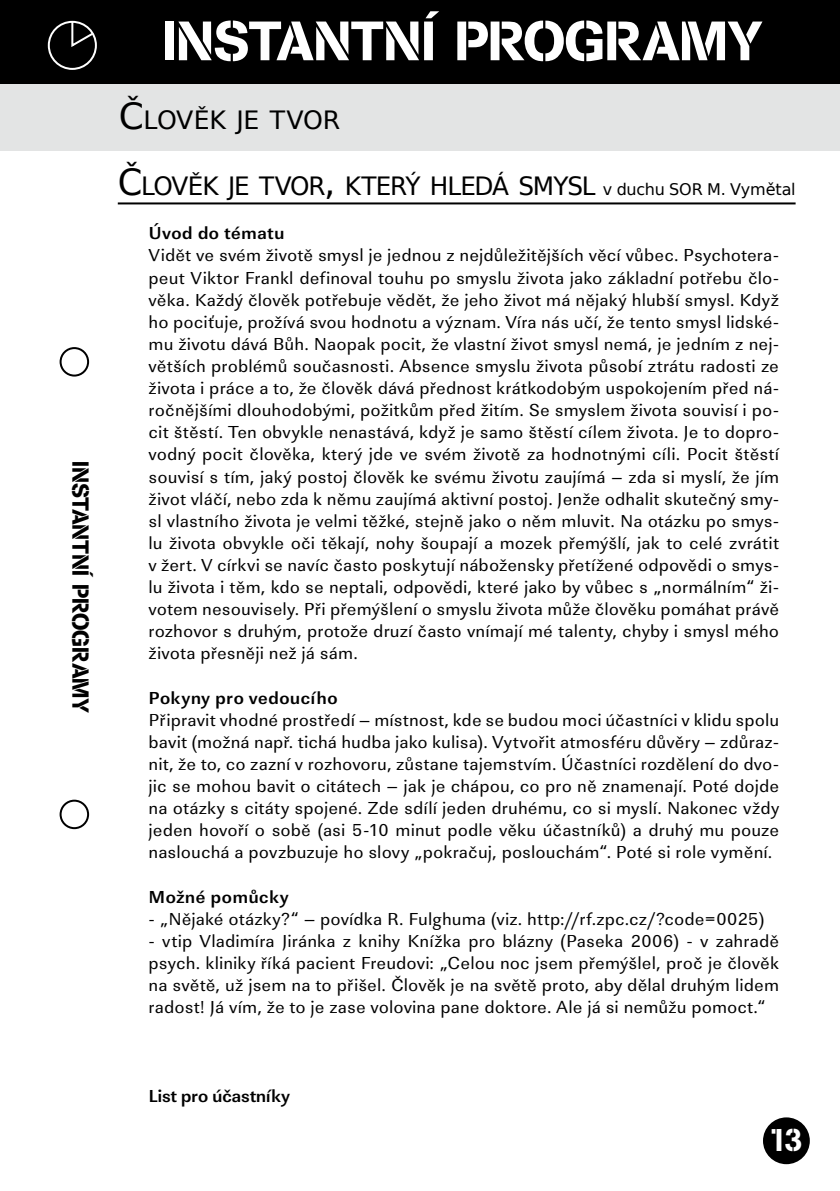
<style>
.page{position:relative;width:840px;height:1191px;background:#fff}
.page>*{position:absolute;margin:0;border:0;box-sizing:border-box;transform-origin:0 0}
.t1{font:58px "Cargo DCE";letter-spacing:-.01em;color:#fff}
.t2{font:33.6px "Cargo DCE";color:#fff}
.t3{font:25.2px "DejaVu Sans";letter-spacing:-.035em;color:#000}
.t4{font:25.2px "DejaVu Sans";letter-spacing:-.005em;color:#000}
.t5{font:24.4px "Cargo DCE";letter-spacing:-.01em;color:#000}
.t6{font:18px/22.2px "URW Linear TCE";letter-spacing:.04em;color:#000;text-align:justify}
.t7{font:700 18px "URW Linear TCE";letter-spacing:.035em;color:#000}
.t8{font:700 18px "URW Linear TCE";letter-spacing:.005em;color:#000}
.s1{font-size:36px}
.s2{font-size:16px}
</style>
<div class="page">
<div style="left:0;top:0;width:839px;height:84px;background:#000"></div>
<div style="left:60px;top:347px;width:29px;height:29px;border:2px solid #000;border-radius:50%"></div>
<div style="left:60px;top:799px;width:29px;height:30px;border:2px solid #000;border-radius:50%"></div>
<div style="left:762px;top:1117px;width:47px;height:47px;background:#000;border-radius:50%"></div>
<hr style="left:118px;top:202px;width:677px;height:2px;background:#000">
<div style="left:48px;top:21px;width:49px;height:49px;border:2px solid #fff;border-radius:50%"></div>
<svg style="left:70px;top:20px;width:25px;height:29px"></svg>
<div style="left:0;top:84px;width:839px;height:67px;background:#e3e4e4"></div>
<h3 class="t5" style="left:95px;top:461px;width:254px;rotate:90deg">INSTANTNÍ PROGRAMY</h3>
<h1 class="t1" style="left:162px;top:7px;width:602px">INSTANTNÍ PROGRAMY</h1>
<h3 class="t4" style="left:119px;top:99px;width:223px"><span class="s1">Č</span>LOVĚK JE TVOR</h3>
<h3 class="t3" style="left:118px;top:166px;width:679px"><span class="s1">Č</span>LOVĚK JE TVOR<span class="s1">,</span> KTERÝ HLEDÁ SMYSL <span class="s2">v duchu SOR M. Vymětal</span></h3>
<p class="t7" style="left:149px;top:222px;width:137px">Úvod do tématu</p>
<p class="t6" style="left:149px;top:244px;width:631px">Vidět ve svém životě smysl je jednou z nejdůležitějších věcí vůbec. Psychotera&shy;peut Viktor Frankl definoval touhu po smyslu života jako základní potřebu člo&shy;věka. Každý člověk potřebuje vědět, že jeho život má nějaký hlubší smysl. Když ho pociťuje, prožívá svou hodnotu a význam. Víra nás učí, že tento smysl lidské&shy;mu životu dává Bůh. Naopak pocit, že vlastní život smysl nemá, je jedním z nej&shy;větších problémů současnosti. Absence smyslu života působí ztrátu radosti ze života i práce a to, že člověk dává přednost krátkodobým uspokojením před ná&shy;ročnějšími dlouhodobými, požitkům před žitím. Se smyslem života souvisí i po&shy;cit štěstí. Ten obvykle nenastává, když je samo štěstí cílem života. Je to dopro&shy;vodný pocit člověka, který jde ve svém životě za hodnotnými cíli. Pocit štěstí souvisí s tím, jaký postoj člověk ke svému životu zaujímá – zda si myslí, že jím život vláčí, nebo zda k němu zaujímá aktivní postoj. Jenže odhalit skutečný smy&shy;sl vlastního života je velmi těžké, stejně jako o něm mluvit. Na otázku po smys&shy;lu života obvykle oči těkají, nohy šoupají a mozek přemýšlí, jak to celé zvrátit v žert. V církvi se navíc často poskytují nábožensky přetížené odpovědi o smys&shy;lu života i těm, kdo se neptali, odpovědi, které jako by vůbec s „normálním“ ži&shy;votem nesouvisely. Při přemýšlení o smyslu života může člověku pomáhat právě rozhovor s druhým, protože druzí často vnímají mé talenty, chyby i smysl mého života přesněji než já sám.</p>
<p class="t7" style="left:149px;top:687px;width:190px">Pokyny pro vedoucího</p>
<p class="t6" style="left:149px;top:709px;width:631px">Připravit vhodné prostředí – místnost, kde se budou moci účastníci v klidu spolu bavit (možná např. tichá hudba jako kulisa). Vytvořit atmosféru důvěry – zdůraz&shy;nit, že to, co zazní v rozhovoru, zůstane tajemstvím. Účastníci rozdělení do dvo&shy;jic se mohou bavit o citátech – jak je chápou, co pro ně znamenají. Poté dojde na otázky s citáty spojené. Zde sdílí jeden druhému, co si myslí. Nakonec vždy jeden hovoří o sobě (asi 5-10 minut podle věku účastníků) a druhý mu pouze naslouchá a povzbuzuje ho slovy „pokračuj, poslouchám“. Poté si role vymění.</p>
<p class="t7" style="left:149px;top:886px;width:141px">Možné pomůcky</p>
<p class="t6" style="left:149px;top:908px;width:616px">- „Nějaké otázky?“ – povídka R. Fulghuma (viz. http://rf.zpc.cz/?code=0025)</p>
<p class="t6" style="left:149px;top:930px;width:631px">- vtip Vladimíra Jiránka z knihy Knížka pro blázny (Paseka 2006) - v zahradě psych. kliniky říká pacient Freudovi: „Celou noc jsem přemýšlel, proč je člověk na světě, už jsem na to přišel. Člověk je na světě proto, aby dělal druhým lidem radost! Já vím, že to je zase volovina pane doktore. Ale já si nemůžu pomoct.“</p>
<p class="t8" style="left:149px;top:1085px;width:143px">List pro účastníky</p>
<h2 class="t2" style="left:767px;top:1119px;width:36px">13</h2>
</div>
